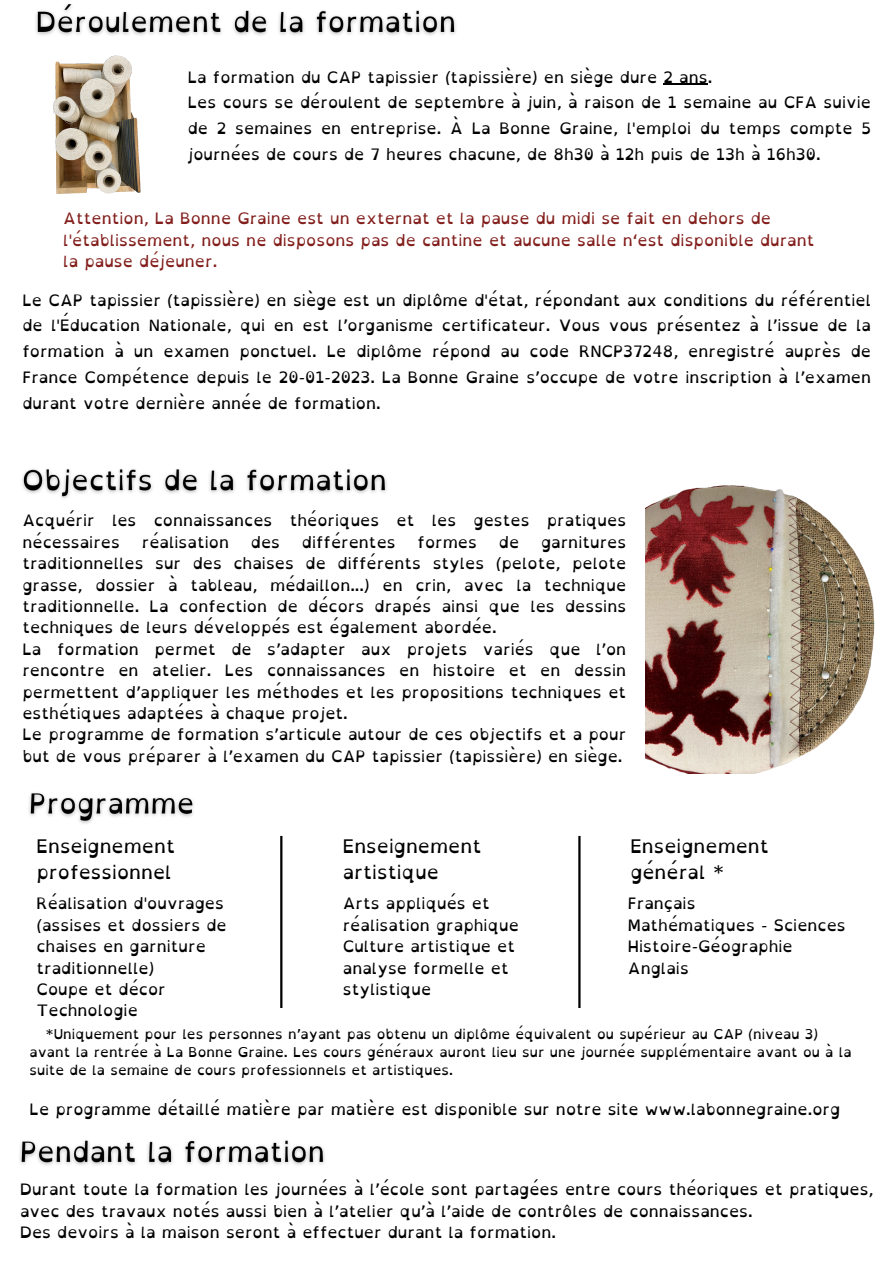
<style>
.page{position:relative;width:894px;height:1264px;background:#fff}
.page>*{position:absolute;margin:0;border:0;box-sizing:border-box;transform-origin:0 0}
.t1{font:18.75px/25.8px "Open Dyslexic";color:#000}
.t2{font:15.75px/21.3px "Open Dyslexic";color:#000}
.t3{font:15.75px/21.3px "Open Dyslexic";color:#821e1b}
.t4{font:13.5px/18px "Open Dyslexic";color:#000}
</style>
<div class="page">
<img style="left:36px;top:4px;width:420px;height:32px">
<hr style="left:663px;top:84px;width:44px;height:1px;background:#000">
<img style="left:22px;top:469px;width:365px;height:30px">
<hr style="left:280px;top:836px;width:2px;height:172px;background:#000">
<hr style="left:578px;top:836px;width:2px;height:172px;background:#000">
<img style="left:29px;top:793px;width:165px;height:31px">
<img style="left:20px;top:1140px;width:305px;height:26px">
<img style="left:53px;top:55px;width:88px;height:139px">
<img style="left:645px;top:485px;width:230px;height:288px">
<h3 class="t2" style="left:188px;top:64px;width:684px;line-height:25.8px">La formation du CAP tapissier (tapissière) en siège dure 2 ans.<br>Les cours se déroulent de septembre à juin, à raison de 1 semaine au CFA suivie de 2 semaines en entreprise. À La Bonne Graine, l'emploi du temps compte 5 journées de cours de 7 heures chacune, de 8h30 à 12h puis de 13h à 16h30.</h3>
<p class="t3" style="left:63px;top:208px;width:752px">Attention, La Bonne Graine est un externat et la pause du midi se fait en dehors de l'établissement, nous ne disposons pas de cantine et aucune salle n‘est disponible durant la pause déjeuner.</p>
<h3 class="t2" style="left:22px;top:287px;width:850px;line-height:25.8px;text-align:justify">Le CAP tapissier (tapissière) en siège est un diplôme d'état, répondant aux conditions du référentiel de l'Éducation Nationale, qui en est l’organisme certificateur. Vous vous présentez à l’issue de la formation à un examen ponctuel. Le diplôme répond au code RNCP37248, enregistré auprès de France Compétence depuis le 20-01-2023. La Bonne Graine s’occupe de votre inscription à l’examen durant votre dernière année de formation.</h3>
<h3 class="t2" style="left:22px;top:510px;width:605px">Acquérir les connaissances théoriques et les gestes pratiques nécessaires</h3>
<h3 class="t2" style="left:142px;top:531px;width:89px">réalisation</h3>
<h3 class="t2" style="left:251px;top:531px;width:31px">des</h3>
<h3 class="t2" style="left:302px;top:531px;width:95px">différentes</h3>
<h3 class="t2" style="left:417px;top:531px;width:61px">formes</h3>
<h3 class="t2" style="left:498px;top:531px;width:22px">de</h3>
<h3 class="t2" style="left:22px;top:531px;width:605px;text-indent:518px">garnitures traditionnelles sur des chaises de différents styles (pelote, pelote grasse, dossier à tableau, médaillon...) en crin, avec la technique traditionnelle. La confection de décors drapés ainsi que les dessins techniques de leurs développés est également abordée.<br>La formation permet de s’adapter aux projets variés que l’on rencontre en atelier. Les connaissances en histoire et en dessin permettent d’appliquer les méthodes et les propositions techniques et esthétiques adaptées à chaque projet.<br>Le programme de formation s’articule autour de ces objectifs et a pour but de vous préparer à l’examen du CAP tapissier (tapissière) en siège.</h3>
<h3 class="t1" style="left:36px;top:833px;width:140px">Enseignement professionnel</h3>
<p class="t1" style="left:343px;top:833px;width:140px">Enseignement artistique</p>
<h2 class="t1" style="left:630px;top:833px;width:140px">Enseignement général *</h2>
<h2 class="t2" style="left:36px;top:892px;width:192px">Réalisation d'ouvrages (assises et dossiers de chaises en garniture traditionnelle)<br>Coupe et décor<br>Technologie</h2>
<h2 class="t2" style="left:343px;top:892px;width:178px">Arts appliqués et réalisation graphique<br>Culture artistique et analyse formelle et stylistique</h2>
<h3 class="t2" style="left:627px;top:892px;width:219px">Français<br>Mathématiques - Sciences<br>Histoire-Géographie<br>Anglais</h3>
<h3 class="t4" style="left:30px;top:1025px;width:823px;text-indent:16px">*Uniquement pour les personnes n’ayant pas obtenu un diplôme équivalent ou supérieur au CAP (niveau 3) avant la rentrée à La Bonne Graine. Les cours généraux auront lieu sur une journée supplémentaire avant ou à la suite de la semaine de cours professionnels et artistiques.</h3>
<h3 class="t2" style="left:30px;top:1097px;width:812px">Le programme détaillé matière par matière est disponible sur notre site www.labonnegraine.org</h3>
<h3 class="t2" style="left:20px;top:1178px;width:854px">Durant toute la formation les journées à l’école sont partagées entre cours théoriques et pratiques, avec des travaux notés aussi bien à l’atelier qu’à l’aide de contrôles de connaissances.<br>Des devoirs à la maison seront à effectuer durant la formation.</h3>
</div>
